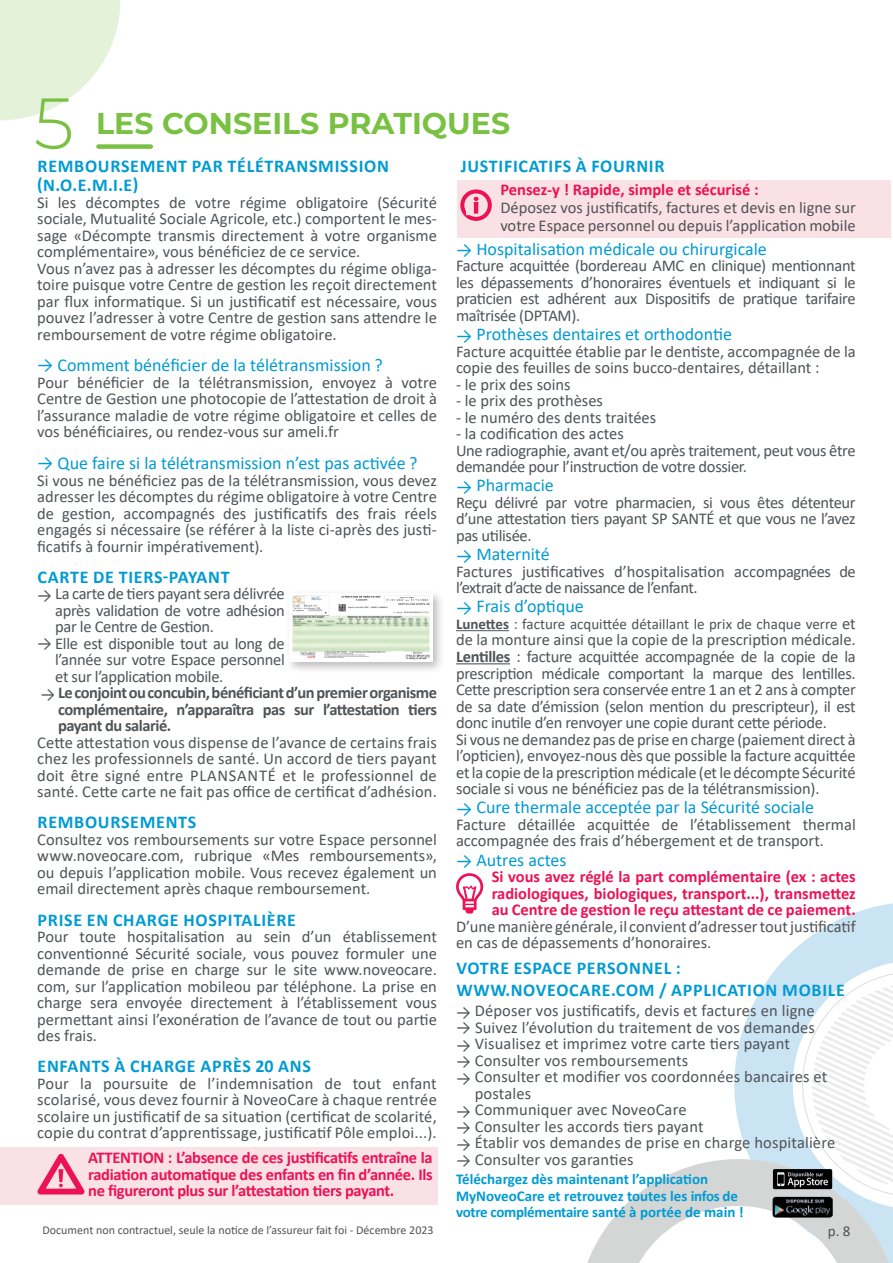
<style>
.page{position:relative;width:893px;height:1263px;background:#fff}
.page>*{position:absolute;margin:0;border:0;box-sizing:border-box;transform-origin:0 0}
.t1{font:300 72px "Montserrat";color:#79c142}
.t2{font:700 30px "Montserrat";color:#79c142}
.t3{font:18px "Calibri";color:#009bd3}
.t4{font:700 18px/19.5px "Calibri";letter-spacing:.04em;color:#009bd3}
.t5{font:16.5px/16.5px "Calibri";color:#505457;text-align:justify}
.t6{font:16.5px/16.5px "Calibri";letter-spacing:-.02em;color:#505457}
.t7{font:700 16.5px/16.5px "Calibri";letter-spacing:-.01em;color:#ed1255;text-align:justify}
.t8{font:700 16.5px/16.5px "Calibri";letter-spacing:-.03em;color:#505457;text-align:justify}
.t9{font:16.5px/16.5px "Calibri";letter-spacing:-.025em;color:#505457}
.t10{font:700 15px/16.5px "Calibri";color:#009bd3}
.t11{font:15px "Calibri";color:#505457}
.t12{font:12px "Calibri";color:#505457}
.s1{font-weight:400}
.s2{font-weight:700}
.s3{font-size:16.5px}
</style>
<div class="page">
<svg style="left:775px;top:903px;width:118px;height:67px"></svg>
<svg style="left:587px;top:970px;width:306px;height:293px"></svg>
<svg style="left:0;top:0;width:120px;height:120px"></svg>
<div style="left:0;top:1147px;width:438px;height:58px;background:#fae1e6"></div>
<div style="left:457px;top:180px;width:434px;height:57px;background:#fae1e6"></div>
<div style="left:98px;top:144px;width:53px;height:5px;background:#79c142"></div>
<svg style="left:37px;top:1153px;width:48px;height:41px"></svg>
<hr style="left:456px;top:630px;width:53px;height:1px;background:#505457">
<hr style="left:456px;top:663px;width:54px;height:1px;background:#505457">
<svg style="left:460px;top:189px;width:32px;height:32px"></svg>
<svg style="left:456px;top:873px;width:27px;height:40px"></svg>
<img style="left:772px;top:1169px;width:60px;height:21px">
<img style="left:773px;top:1196px;width:59px;height:21px">
<div style="left:285px;top:589px;width:160px;height:85px;background:#231f20;opacity:.3"></div>
<img style="left:289px;top:593px;width:144px;height:69px">
<div style="left:391px;top:651px;width:13px;height:11px;background:#fff"></div>
<h1 class="t1" style="left:34px;top:74px;width:42px">5</h1>
<h2 class="t2" style="left:96px;top:102px;width:415px">LES CONSEILS PRATIQUES</h2>
<p class="t4" style="left:37px;top:156px;width:353px">REMBOURSEMENT PAR TÉLÉTRANSMISSION (N.O.E.M.I.E)</p>
<p class="t5" style="left:37px;top:194px;width:401px;text-align:left">Si les décomptes de votre régime obligatoire (Sécurité sociale, Mutualité Sociale Agricole, etc.) comportent le mes&shy;sage «Décompte transmis directement à votre organisme complémentaire», vous bénéficiez de ce service.<br>Vous n’avez pas à adresser les décomptes du régime obliga&shy;toire puisque votre Centre de gestion les reçoit directement par flux informatique. Si un justificatif est nécessaire, vous pouvez l’adresser à votre Centre de gestion sans attendre le remboursement de votre régime obligatoire.</p>
<p class="t3" style="left:37px;top:353px;width:347px">→ Comment bénéficier de la télétransmission ?</p>
<p class="t5" style="left:37px;top:373px;width:401px">Pour bénéficier de la télétransmission, envoyez à votre Centre de Gestion une photocopie de l’attestation de droit à l’assurance maladie de votre régime obligatoire et celles de vos bénéficiaires, ou rendez-vous sur ameli.fr</p>
<p class="t3" style="left:37px;top:451px;width:382px">→ Que faire si la télétransmission n’est pas activée ?</p>
<p class="t5" style="left:37px;top:472px;width:401px">Si vous ne bénéficiez pas de la télétransmission, vous devez adresser les décomptes du régime obligatoire à votre Centre de gestion, accompagnés des justificatifs des frais réels engagés si nécessaire (se référer à la liste ci-après des justi&shy;ficatifs à fournir impérativement).</p>
<p class="t4" style="left:38px;top:567px;width:194px">CARTE DE TIERS-PAYANT</p>
<p class="t5" style="left:55px;top:585px;width:231px;text-indent:-18px">→ La carte de tiers payant sera délivrée après validation de votre adhésion par le Centre de Gestion.</p>
<p class="t5" style="left:55px;top:635px;width:231px;text-indent:-18px">→ Elle est disponible tout au long de l’année sur votre Espace personnel et sur l’application mobile.</p>
<p class="t8" style="left:58px;top:684px;width:380px;text-indent:-18px"><span class="s1">→</span> Le conjoint ou concubin, bénéficiant d’un premier organisme complémentaire, n’apparaîtra pas sur l’attestation tiers payant du salarié.</p>
<p class="t5" style="left:37px;top:734px;width:401px">Cette attestation vous dispense de l’avance de certains frais chez les professionnels de santé. Un accord de tiers payant doit être signé entre PLANSANTÉ et le professionnel de santé. Cette carte ne fait pas office de certificat d’adhésion.</p>
<p class="t4" style="left:38px;top:812px;width:160px">REMBOURSEMENTS</p>
<p class="t5" style="left:37px;top:831px;width:401px">Consultez vos remboursements sur votre Espace personnel www.noveocare.com, rubrique «Mes remboursements», ou depuis l’application mobile. Vous recevez également un email directement après chaque remboursement.</p>
<p class="t4" style="left:461px;top:156px;width:205px">JUSTIFICATIFS À FOURNIR</p>
<p class="t7" style="left:500px;top:181px;width:260px">Pensez-y ! Rapide, simple et sécurisé :</p>
<p class="t5" style="left:500px;top:199px;width:357px;line-height:18px">Déposez vos justificatifs, factures et devis en ligne sur votre Espace personnel ou depuis l’application mobile</p>
<p class="t3" style="left:456px;top:236px;width:312px">→ Hospitalisation médicale ou chirurgicale</p>
<p class="t5" style="left:456px;top:257px;width:401px">Facture acquittée (bordereau AMC en clinique) mentionnant les dépassements d’honoraires éventuels et indiquant si le praticien est adhérent aux Dispositifs de pratique tarifaire maîtrisée (DPTAM).</p>
<p class="t3" style="left:456px;top:322px;width:277px">→ Prothèses dentaires et orthodontie</p>
<p class="t5" style="left:456px;top:343px;width:401px">Facture acquittée établie par le dentiste, accompagnée de la copie des feuilles de soins bucco-dentaires, détaillant :</p>
<p class="t5" style="left:456px;top:376px;width:116px">- le prix des soins</p>
<p class="t5" style="left:456px;top:392px;width:149px">- le prix des prothèses</p>
<p class="t5" style="left:456px;top:409px;width:202px">- le numéro des dents traitées</p>
<p class="t6" style="left:456px;top:425px;width:401px">- la codification des actes<br>Une radiographie, avant et/ou après traitement, peut vous être demandée pour l’instruction de votre dossier.</p>
<p class="t3" style="left:456px;top:473px;width:99px">→ Pharmacie</p>
<p class="t5" style="left:456px;top:494px;width:401px">Reçu délivré par votre pharmacien, si vous êtes détenteur d’une attestation tiers payant SP SANTÉ et que vous ne l’avez pas utilisée.</p>
<p class="t3" style="left:456px;top:542px;width:95px">→ Maternité</p>
<p class="t9" style="left:456px;top:563px;width:401px">Factures justificatives d’hospitalisation accompagnées de l’extrait d’acte de naissance de l’enfant.</p>
<p class="t3" style="left:456px;top:594px;width:129px">→ Frais d’optique</p>
<p class="t11" style="left:456px;top:614px;width:401px"><span class="s2">Lunettes</span> : facture acquittée détaillant le prix de chaque verre <span class="s3">et</span></p>
<p class="t6" style="left:456px;top:631px;width:401px">de la monture ainsi que la copie de la prescription médicale.<br><span class="s2">Lentilles</span> : facture acquittée accompagnée de la copie de la prescription médicale comportant la marque des lentilles.<br>Cette prescription sera conservée entre 1 an et 2 ans à compter de sa date d’émission (selon mention du prescripteur), il est donc inutile d’en renvoyer une copie durant cette période.<br>Si vous ne demandez pas de prise en charge (paiement direct à l’opticien), envoyez-nous dès que possible la facture acquittée et la copie de la prescription médicale (et le décompte Sécurité sociale si vous ne bénéficiez pas de la télétransmission).</p>
<p class="t3" style="left:456px;top:795px;width:360px">→ Cure thermale acceptée par la Sécurité sociale</p>
<p class="t5" style="left:456px;top:816px;width:401px">Facture détaillée acquittée de l’établissement thermal accompagnée des frais d’hébergement et de transport.</p>
<p class="t3" style="left:456px;top:847px;width:112px">→ Autres actes</p>
<p class="t7" style="left:492px;top:868px;width:366px">Si vous avez réglé la part complémentaire (ex : actes radiologiques, biologiques, transport...), transmettez au Centre de gestion le reçu attestant de ce paiement.</p>
<p class="t5" style="left:456px;top:917px;width:401px">D’une manière générale, il convient d’adresser tout justificatif en cas de dépassements d’honoraires.</p>
<p class="t4" style="left:38px;top:910px;width:260px">PRISE EN CHARGE HOSPITALIÈRE</p>
<p class="t5" style="left:37px;top:928px;width:401px">Pour toute hospitalisation au sein d’un établissement conventionné Sécurité sociale, vous pouvez formuler une demande de prise en charge sur le site www.noveocare. com, sur l’application mobileou par téléphone. La prise en charge sera envoyée directement à l’établissement vous permettant ainsi l’exonération de l’avance de tout ou partie des frais.</p>
<p class="t4" style="left:456px;top:957px;width:390px;line-height:21.6px">VOTRE ESPACE PERSONNEL :<br>WWW.NOVEOCARE.COM / APPLICATION MOBILE</p>
<p class="t5" style="left:456px;top:1002px;width:360px">→ Déposer vos justificatifs, devis et factures en ligne</p>
<p class="t5" style="left:456px;top:1018px;width:360px">→ Suivez l’évolution du traitement de vos demandes</p>
<p class="t5" style="left:456px;top:1035px;width:335px">→ Visualisez et imprimez votre carte tiers payant</p>
<p class="t5" style="left:456px;top:1051px;width:234px">→ Consulter vos remboursements</p>
<p class="t5" style="left:475px;top:1068px;width:354px;text-indent:-19px">→ Consulter et modifier vos coordonnées bancaires et postales</p>
<p class="t5" style="left:456px;top:1101px;width:232px">→ Communiquer avec NoveoCare</p>
<p class="t5" style="left:456px;top:1117px;width:249px">→ Consulter les accords tiers payant</p>
<p class="t5" style="left:456px;top:1134px;width:381px">→ Établir vos demandes de prise en charge hospitalière</p>
<p class="t5" style="left:456px;top:1150px;width:179px">→ Consulter vos garanties</p>
<p class="t10" style="left:456px;top:1171px;width:289px">Téléchargez dès maintenant l’application<br>MyNoveoCare et retrouvez toutes les infos de votre complémentaire santé à portée de main !</p>
<p class="t4" style="left:38px;top:1056px;width:275px">ENFANTS À CHARGE APRÈS 20 ANS</p>
<p class="t5" style="left:37px;top:1074px;width:401px">Pour la poursuite de l’indemnisation de tout enfant scolarisé, vous devez fournir à NoveoCare à chaque rentrée scolaire un justificatif de sa situation (certificat de scolarité, copie du contrat d’apprentissage, justificatif Pôle emploi...).</p>
<p class="t7" style="left:88px;top:1149px;width:346px">ATTENTION : L’absence de ces justificatifs entraîne la radiation automatique des enfants en fin d’année. Ils ne figureront plus sur l’attestation tiers payant.</p>
<p class="t12" style="left:43px;top:1221px;width:393px">Document non contractuel, seule la notice de l’assureur fait foi - Décembre 2023</p>
<p class="t11" style="left:828px;top:1220px;width:24px">p. 8</p>
</div>
